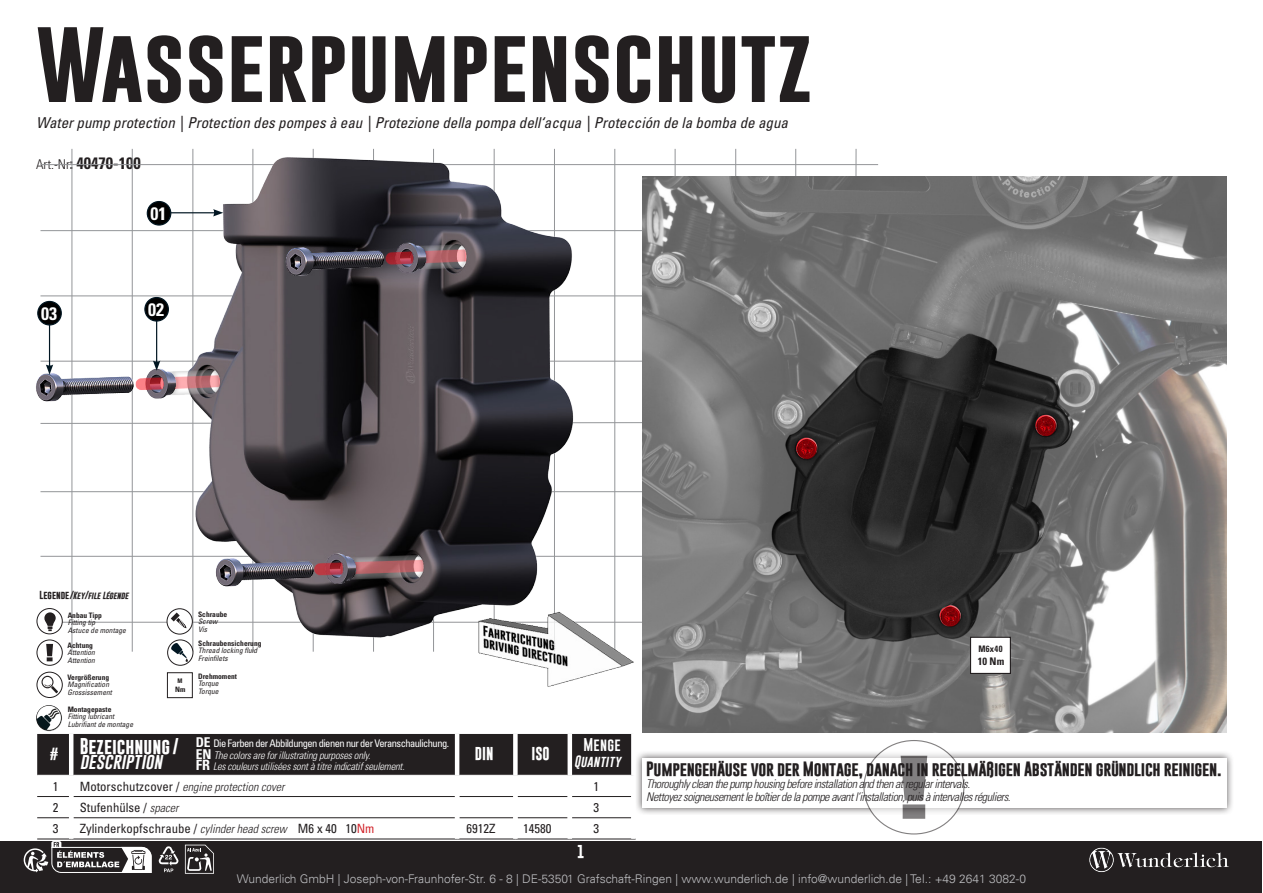
<style>
.page{position:relative;width:1263px;height:893px;background:#fff}
.page>*{position:absolute;margin:0;border:0;box-sizing:border-box;transform-origin:0 0}
.t1{font:700 76.5px "Gobold";color:#231f20}
.t2{font:700 condensed 18px "Univers LT Std";color:#fff}
.t3{font:700 condensed 16.5px "Univers LT Std";color:#231f20}
.t4{font:700 16.5px "Gobold";color:#fff}
.t5{font:italic 16.5px "Gobold";color:#fff}
.t6{font:italic condensed 15px "Univers LT Std";color:#231f20}
.t7{font:700 15px "Gobold";letter-spacing:-.02em;color:#231f20}
.t8{font:700 13.5px "Gobold";color:#fff}
.t9{font:13.5px "Gobold";letter-spacing:.02em;color:#fff}
.t10{font:condensed 12.75px "Univers LT Std";color:#231f20}
.t11{font:700 12.75px "Gobold";color:#fff}
.t12{font:italic 300 condensed 12px/13.5px "Univers LT Std";letter-spacing:-.04em;color:#231f20}
.t13{font:300 12px "Univers LT";color:#bcbdc0}
.t14{font:italic 300 condensed 12px "Univers LT Std";color:#231f20}
.t15{font:italic 12px "Gobold";color:#fff}
.t16{font:italic 300 condensed 10.5px/11.4px "Univers LT Std";letter-spacing:-.02em;color:#fff}
.t17{font:700 condensed 10.5px "Univers LT Std";color:#231f20}
.t18{font:700 condensed 9px "Univers LT Std";letter-spacing:.04em;color:#231f20;scale:.95 1}
.t19{font:italic condensed 7.5px/7.5px "Univers LT Std";color:#231f20}
.t20{font:700 condensed 7.5px "Univers LT Std";color:#231f20}
.t21{font:italic 700 7.5px "Gobold";color:#231f20}
.t22{font:700 condensed 7.35px "Univers LT Std";color:#231f20}
.t23{font:700 condensed 6.3px "Univers LT Std";color:#231f20;scale:.95 1}
.s1{font-weight:300;font-size:13.5px}
.s2{font-size:15px}
.s3{font-style:normal;font-size:8.4px}
.s4{font-size:8.4px}
.s5{font-weight:700;font-style:normal;font-size:13.5px}
.s6{font-weight:400;font-style:normal}
.s7{font-weight:700;font-style:normal;font-size:14.25px}
.s8{font-weight:400;font-style:normal;font-size:12.75px}
.s9{font-weight:300;font-style:italic;font-size:12px}
.s10{color:#d1232a}
</style>
<div class="page">
<div style="left:167px;top:672px;width:26px;height:26px;border:1px solid #231f20"></div>
<div style="left:167px;top:640px;width:26px;height:26px;border:1px solid #231f20;border-radius:50%"></div>
<div style="left:37px;top:608px;width:26px;height:26px;border:1px solid #231f20;border-radius:50%"></div>
<div style="left:37px;top:640px;width:26px;height:26px;border:1px solid #231f20;border-radius:50%"></div>
<svg style="left:37px;top:672px;width:25px;height:25px"></svg>
<div style="left:37px;top:672px;width:26px;height:26px;border:1px solid #231f20;border-radius:50%"></div>
<svg style="left:42px;top:676px;width:16px;height:17px"></svg>
<img style="left:36px;top:705px;width:26px;height:26px;border-radius:13px">
<div style="left:634px;top:750px;width:600px;height:65px;background:#231f20;opacity:.75"></div>
<div style="left:642px;top:758px;width:585px;height:50px;background:#fff"></div>
<div style="left:864px;top:740px;width:100px;height:94px;background:#fff;border-radius:50%"></div>
<svg style="left:901px;top:756px;width:26px;height:63px;background:#969495"></svg>
<div style="left:37px;top:734px;width:594px;height:41px;background:#231f20"></div>
<hr style="left:69px;top:734px;width:4px;height:41px;background:#fff">
<hr style="left:455px;top:734px;width:4px;height:41px;background:#fff">
<div style="left:513px;top:734px;width:5px;height:41px;background:#fff"></div>
<hr style="left:568px;top:734px;width:4px;height:41px;background:#fff">
<div style="left:631px;top:734px;width:5px;height:41px;background:#fff"></div>
<hr style="left:37px;top:796px;width:32px;height:1px;background:#231f20">
<hr style="left:73px;top:796px;width:382px;height:1px;background:#231f20">
<hr style="left:459px;top:796px;width:54px;height:1px;background:#231f20">
<hr style="left:518px;top:796px;width:50px;height:1px;background:#231f20">
<hr style="left:572px;top:796px;width:59px;height:1px;background:#231f20">
<hr style="left:37px;top:817px;width:32px;height:1px;background:#231f20">
<hr style="left:73px;top:817px;width:382px;height:1px;background:#231f20">
<hr style="left:459px;top:817px;width:54px;height:1px;background:#231f20">
<hr style="left:518px;top:817px;width:50px;height:1px;background:#231f20">
<hr style="left:572px;top:817px;width:59px;height:1px;background:#231f20">
<hr style="left:37px;top:839px;width:34px;height:1px;background:#231f20">
<hr style="left:71px;top:839px;width:386px;height:1px;background:#231f20">
<hr style="left:457px;top:839px;width:58px;height:1px;background:#231f20">
<hr style="left:515px;top:839px;width:55px;height:1px;background:#231f20">
<hr style="left:570px;top:839px;width:66px;height:1px;background:#231f20">
<div style="left:631px;top:775px;width:5px;height:21px;background:#fff"></div>
<div style="left:631px;top:796px;width:5px;height:22px;background:#fff"></div>
<svg style="left:38px;top:301px;width:23px;height:24px"></svg>
<div style="left:37px;top:301px;width:25px;height:25px;border:1px solid #011622;border-radius:50%"></div>
<svg style="left:40px;top:149px;width:838px;height:513px"></svg>
<img style="left:642px;top:176px;width:585px;height:556px">
<div style="left:970px;top:637px;width:40px;height:36px;background:#fff"></div>
<div style="left:970px;top:637px;width:41px;height:37px;border:1px solid #231f20"></div>
<div style="left:1px;top:841px;width:1261px;height:51px;background:#231f20"></div>
<img style="left:1086px;top:847px;width:176px;height:46px">
<svg style="left:158px;top:846px;width:20px;height:26px"></svg>
<svg style="left:24px;top:841px;width:128px;height:32px"></svg>
<svg style="left:185px;top:845px;width:29px;height:29px"></svg>
<h1 class="t1" style="left:36px;top:15px;width:778px">Wasserpumpenschutz</h1>
<p class="t6" style="left:36px;top:113px;width:753px">Water pump protection | Protection des pompes à eau | Protezione della pompa dell‘acqua | Protección de la bomba de agua</p>
<h3 class="t3" style="left:36px;top:153px;width:106px"><span class="s1">Art.-Nr</span><span class="s2">:</span> 40470-100</h3>
<h2 class="t2" style="left:151px;top:202px;width:17px">01</h2>
<h2 class="t2" style="left:41px;top:302px;width:17px">03</h2>
<h2 class="t2" style="left:148px;top:298px;width:17px">02</h2>
<p class="t21" style="left:40px;top:591px;width:91px"><span class="s3">Legende</span><span class="s4">/</span>Key<span class="s4">/</span>file Légende</p>
<p class="t20" style="left:68px;top:611px;width:36px">Anbau Tipp</p>
<p class="t19" style="left:68px;top:619px;width:60px">Fitting tip<br>Astuce de montage</p>
<p class="t20" style="left:68px;top:641px;width:27px">Achtung</p>
<p class="t19" style="left:68px;top:649px;width:29px">Attention<br>Attention</p>
<p class="t20" style="left:67px;top:672px;width:43px">Vergrößerung</p>
<p class="t19" style="left:67px;top:681px;width:46px">Magnification<br>Grossissement</p>
<p class="t20" style="left:68px;top:704px;width:45px">Montagepaste</p>
<p class="t19" style="left:68px;top:713px;width:67px">Fitting lubricant<br>Lubrifiant de montage</p>
<p class="t23" style="left:177px;top:677px;width:7px">M</p>
<p class="t22" style="left:175px;top:685px;width:12px">Nm</p>
<p class="t11" style="left:50px;top:745px;width:10px">#</p>
<h3 class="t4" style="left:80px;top:735px;width:101px">Bezeichnung/</h3>
<h3 class="t5" style="left:80px;top:751px;width:88px">DESCRIPTION</h3>
<p class="t20" style="left:198px;top:609px;width:31px">Schraube</p>
<p class="t19" style="left:198px;top:618px;width:21px">Screw<br>Vis</p>
<p class="t20" style="left:198px;top:639px;width:65px">Schraubensicherung</p>
<p class="t19" style="left:198px;top:647px;width:61px">Thread locking fluid<br>Freinfilets</p>
<p class="t20" style="left:198px;top:672px;width:40px">Drehmoment</p>
<p class="t19" style="left:198px;top:680px;width:22px">Torque<br>Torque</p>
<p class="t16" style="left:196px;top:738px;width:255px"><span class="s5">DE</span> <span class="s6">Die Farben der Abbildungen dienen nur der Veranschaulichung.<br></span><span class="s5">EN</span> The colors are for illustrating purposes only.<br><span class="s7">FR</span> Les couleurs utilisées sont à titre indicatif seulement.</p>
<p class="t8" style="left:475px;top:745px;width:20px">DIN</p>
<p class="t8" style="left:531px;top:745px;width:20px">ISO</p>
<p class="t9" style="left:583px;top:736px;width:39px">Menge</p>
<p class="t15" style="left:574px;top:753px;width:51px">QUANTITY</p>
<p class="t10" style="left:53px;top:778px;width:7px">1</p>
<p class="t14" style="left:80px;top:779px;width:206px"><span class="s8">Motorschutzcover /</span> engine protection cover</p>
<p class="t10" style="left:593px;top:778px;width:7px">1</p>
<p class="t10" style="left:53px;top:799px;width:7px">2</p>
<p class="t10" style="left:80px;top:799px;width:100px">Stufenhülse / <span class="s9">spacer</span></p>
<p class="t10" style="left:593px;top:799px;width:7px">3</p>
<p class="t10" style="left:53px;top:820px;width:7px">3</p>
<p class="t10" style="left:80px;top:820px;width:296px">Zylinderkopfschraube / <span class="s9">cylinder head screw</span> M6 x 40 10<span class="s10">Nm</span></p>
<p class="t10" style="left:466px;top:820px;width:31px">6912Z</p>
<p class="t10" style="left:523px;top:820px;width:30px">14580</p>
<p class="t10" style="left:593px;top:820px;width:7px">3</p>
<p class="t18" style="left:978px;top:644px;width:27px">M6x40</p>
<p class="t17" style="left:978px;top:655px;width:28px">10 Nm</p>
<p class="t7" style="left:646px;top:759px;width:577px">Pumpengehäuse vor der Montage, danach in regelmäßigen Abständen gründlich reinigen.</p>
<p class="t12" style="left:646px;top:777px;width:366px">Thoroughly clean the pump housing before installation and then at regular intervals.<br>Nettoyez soigneusement le boîtier de la pompe avant l‘installation, puis à intervalles réguliers.</p>
<p class="t8" style="left:577px;top:843px;width:9px">1</p>
<p class="t13" style="left:237px;top:871px;width:790px">Wunderlich GmbH | Joseph-von-Fraunhofer-Str. 6 - 8 | DE-53501 Grafschaft-Ringen | www.wunderlich.de | info@wunderlich.de | Tel.: +49 2641 3082-0</p>
</div>
